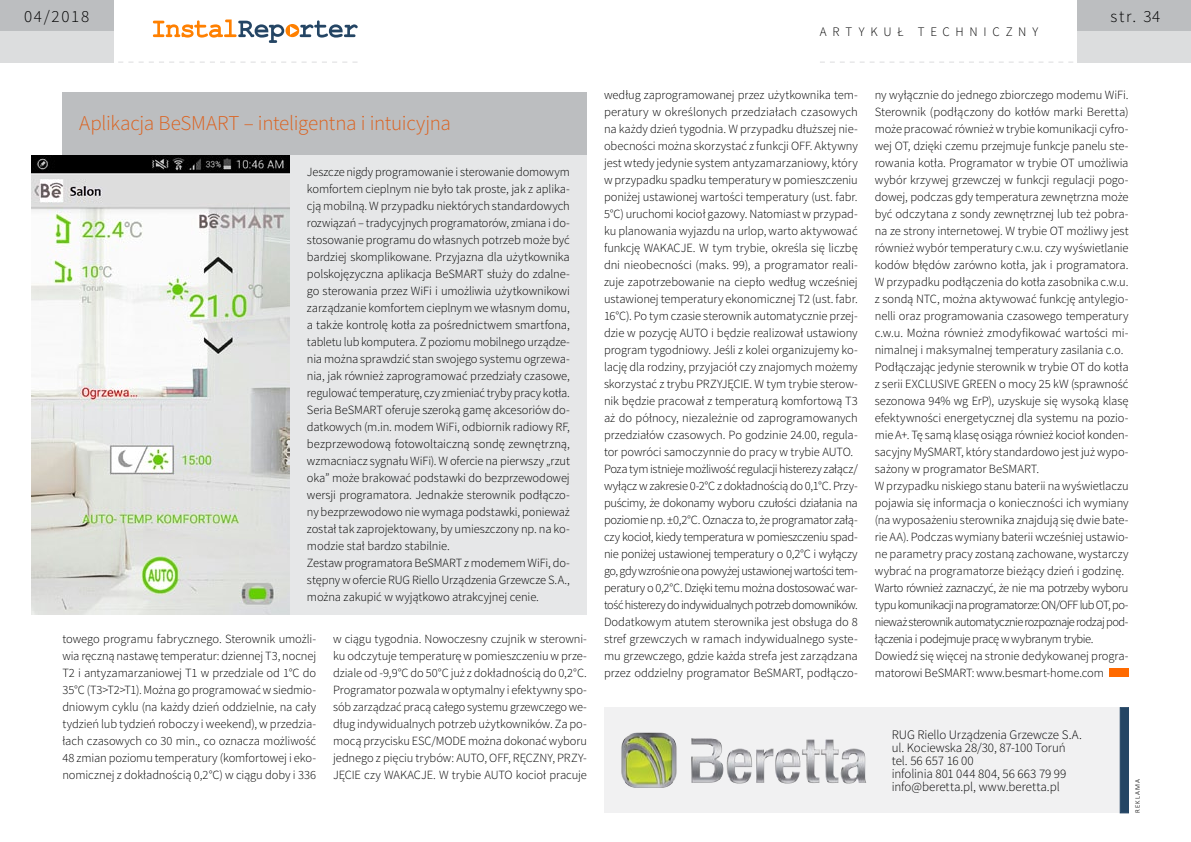
<style>
.page{position:relative;width:1191px;height:842px;background:#fff}
.page>*{position:absolute;margin:0;border:0;box-sizing:border-box;transform-origin:0 0}
.t1{font:300 21px "Source Sans Pro";letter-spacing:-.015em;color:#dc611e}
.t2{font:300 17px "Source Sans Pro";letter-spacing:.1em;color:#000}
.t3{font:300 13px/13px "Source Sans Pro";letter-spacing:-.005em;color:#000}
.t4{font:300 13px "Source Sans Pro";letter-spacing:.44em;color:#000}
.t5{font:300 12.5px/17px "Source Sans Pro";letter-spacing:-.01em;color:#000}
.t6{font:300 7px "Calibri";letter-spacing:.16em;color:#000}
</style>
<div class="page">
<div style="left:1077px;top:0;width:114px;height:31px;background:#bcbec0"></div>
<div style="left:1077px;top:31px;width:114px;height:31px;background:#dcddde"></div>
<svg style="left:153px;top:20px;width:204px;height:23px"></svg>
<div style="left:0;top:0;width:113px;height:31px;background:#bcbec0"></div>
<div style="left:0;top:31px;width:113px;height:31px;background:#dcddde"></div>
<svg style="left:108px;top:62px;width:249px;height:1px"></svg>
<svg style="left:820px;top:62px;width:263px;height:1px"></svg>
<div style="left:1108px;top:668px;width:20px;height:9px;background:#ff6a00"></div>
<div style="left:62px;top:93px;width:525px;height:62px;background:#bcbec0"></div>
<div style="left:62px;top:155px;width:525px;height:460px;background:#e6e7e8"></div>
<div style="left:604px;top:707px;width:524px;height:106px;background:#f1f1f2"></div>
<div style="left:1120px;top:707px;width:8px;height:106px;background:#244564;border:1px solid #244564"></div>
<img style="left:621px;top:733px;width:245px;height:55px">
<img style="left:31px;top:155px;width:259px;height:460px">
<h2 class="t2" style="left:24px;top:6px;width:67px">04/2018</h2>
<h2 class="t2" style="left:1110px;top:6px;width:51px">str. 34</h2>
<p class="t4" style="left:820px;top:24px;width:220px">artykuł techniczny</p>
<h1 class="t1" style="left:79px;top:111px;width:373px">Aplikacja BeSMART – inteligentna i intuicyjna</h1>
<p class="t5" style="left:307px;top:163px;width:264px">Jeszcze nigdy programowanie i sterowanie domowym komfortem cieplnym nie było tak proste, jak z aplika&shy;cją mobilną. W przypadku niektórych standardowych rozwiązań – tradycyjnych programatorów, zmiana i do&shy;stosowanie programu do własnych potrzeb może być bardziej skomplikowane. Przyjazna dla użytkownika polskojęzyczna aplikacja BeSMART służy do zdalne&shy;go sterowania przez WiFi i umożliwia użytkownikowi zarządzanie komfortem cieplnym we własnym domu, a także kontrolę kotła za pośrednictwem smartfona, tabletu lub komputera. Z poziomu mobilnego urządze&shy;nia można sprawdzić stan swojego systemu ogrzewa&shy;nia, jak również zaprogramować przedziały czasowe, regulować temperaturę, czy zmieniać tryby pracy kotła.<br>Seria BeSMART oferuje szeroką gamę akcesoriów do&shy;datkowych (m.in. modem WiFi, odbiornik radiowy RF, bezprzewodową fotowoltaiczną sondę zewnętrzną, wzmacniacz sygnału WiFi). W ofercie na pierwszy „rzut oka” może brakować podstawki do bezprzewodowej wersji programatora. Jednakże sterownik podłączo&shy;ny bezprzewodowo nie wymaga podstawki, ponieważ został tak zaprojektowany, by umieszczony np. na ko&shy;modzie stał bardzo stabilnie.<br>Zestaw programatora BeSMART z modemem WiFi, do&shy;stępny w ofercie RUG Riello Urządzenia Grzewcze S.A., można zakupić w wyjątkowo atrakcyjnej cenie.</p>
<p class="t5" style="left:62px;top:631px;width:255px;text-align:justify">towego programu fabrycznego. Sterownik umożli&shy;wia ręczną nastawę temperatur: dziennej T3, nocnej T2 i antyzamarzaniowej T1 w przedziale od 1°C do 35°C (T3&gt;T2&gt;T1). Można go programować w siedmio&shy;dniowym cyklu (na każdy dzień oddzielnie, na cały tydzień lub tydzień roboczy i weekend), w przedzia&shy;łach czasowych co 30 min., co oznacza możliwość 48 zmian poziomu temperatury (komfortowej i eko&shy;nomicznej z dokładnością 0,2°C) w ciągu doby i 336</p>
<p class="t5" style="left:333px;top:631px;width:255px;text-align:justify">w ciągu tygodnia. Nowoczesny czujnik w sterowni&shy;ku odczytuje temperaturę w pomieszczeniu w prze&shy;dziale od -9,9°C do 50°C już z dokładnością do 0,2°C.<br>Programator pozwala w optymalny i efektywny spo&shy;sób zarządzać pracą całego systemu grzewczego we&shy;dług indywidualnych potrzeb użytkowników. Za po&shy;mocą przycisku ESC/MODE można dokonać wyboru jednego z pięciu trybów: AUTO, OFF, RĘCZNY, PRZY-JĘCIE czy WAKACJE. W trybie AUTO kocioł pracuje</p>
<p class="t5" style="left:604px;top:87px;width:255px">według zaprogramowanej przez użytkownika tem&shy;peratury w określonych przedziałach czasowych na każdy dzień tygodnia. W przypadku dłuższej nie&shy;obecności można skorzystać z funkcji OFF. Aktywny jest wtedy jedynie system antyzamarzaniowy, który w przypadku spadku temperatury w pomieszczeniu poniżej ustawionej wartości temperatury (ust. fabr.<br>5°C) uruchomi kocioł gazowy. Natomiast w przypad&shy;ku planowania wyjazdu na urlop, warto aktywować funkcję WAKACJE. W tym trybie, określa się liczbę dni nieobecności (maks. 99), a programator reali&shy;zuje zapotrzebowanie na ciepło według wcześniej ustawionej temperatury ekonomicznej T2 (ust. fabr.<br>16°C). Po tym czasie sterownik automatycznie przej&shy;dzie w pozycję AUTO i będzie realizował ustawiony program tygodniowy. Jeśli z kolei organizujemy ko&shy;lację dla rodziny, przyjaciół czy znajomych możemy skorzystać z trybu PRZYJĘCIE. W tym trybie sterow&shy;nik będzie pracował z temperaturą komfortową T3 aż do północy, niezależnie od zaprogramowanych przedziałów czasowych. Po godzinie 24.00, regula&shy;tor powróci samoczynnie do pracy w trybie AUTO.<br>Poza tym istnieje możliwość regulacji histerezy załącz/ wyłącz w zakresie 0-2°C z dokładnością do 0,1°C. Przy&shy;puścimy, że dokonamy wyboru czułości działania na poziomie np. ±0,2°C. Oznacza to, że programator załą&shy;czy kocioł, kiedy temperatura w pomieszczeniu spad&shy;nie poniżej ustawionej temperatury o 0,2°C i wyłączy go, gdy wzrośnie ona powyżej ustawionej wartości tem&shy;peratury o 0,2°C. Dzięki temu można dostosować war&shy;tość histerezy do indywidualnych potrzeb domowników.<br>Dodatkowym atutem sterownika jest obsługa do 8 stref grzewczych w ramach indywidualnego syste&shy;mu grzewczego, gdzie każda strefa jest zarządzana przez oddzielny programator BeSMART, podłączo-</p>
<p class="t5" style="left:874px;top:87px;width:255px">ny wyłącznie do jednego zbiorczego modemu WiFi.<br>Sterownik (podłączony do kotłów marki Beretta) może pracować również w trybie komunikacji cyfro&shy;wej OT, dzięki czemu przejmuje funkcje panelu ste&shy;rowania kotła. Programator w trybie OT umożliwia wybór krzywej grzewczej w funkcji regulacji pogo&shy;dowej, podczas gdy temperatura zewnętrzna może być odczytana z sondy zewnętrznej lub też pobra&shy;na ze strony internetowej. W trybie OT możliwy jest również wybór temperatury c.w.u. czy wyświetlanie kodów błędów zarówno kotła, jak i programatora.<br>W przypadku podłączenia do kotła zasobnika c.w.u. z sondą NTC, można aktywować funkcję antylegio&shy;nelli oraz programowania czasowego temperatury c.w.u. Można również zmodyfikować wartości mi&shy;nimalnej i maksymalnej temperatury zasilania c.o.<br>Podłączając jedynie sterownik w trybie OT do kotła z serii EXCLUSIVE GREEN o mocy 25 kW (sprawność sezonowa 94% wg ErP), uzyskuje się wysoką klasę efektywności energetycznej dla systemu na pozio&shy;mie A+. Tę samą klasę osiąga również kocioł konden&shy;sacyjny MySMART, który standardowo jest już wypo&shy;sażony w programator BeSMART.<br>W przypadku niskiego stanu baterii na wyświetlaczu pojawia się informacja o konieczności ich wymiany (na wyposażeniu sterownika znajdują się dwie bate&shy;rie AA). Podczas wymiany baterii wcześniej ustawio&shy;ne parametry pracy zostaną zachowane, wystarczy wybrać na programatorze bieżący dzień i godzinę.<br>Warto również zaznaczyć, że nie ma potrzeby wyboru typu komunikacji na programatorze: ON/OFF lub OT, po&shy;nieważ sterownik automatycznie rozpoznaje rodzaj pod&shy;łączenia i podejmuje pracę w wybranym trybie.<br>Dowiedź się więcej na stronie dedykowanej progra&shy;matorowi BeSMART: www.besmart-home.com</p>
<p class="t3" style="left:891px;top:728px;width:192px">RUG Riello Urządzenia Grzewcze S.A. ul. Kociewska 28/30, 87-100 Toruń tel. 56 657 16 00<br>infolinia 801 044 804, 56 663 79 99 info@beretta.pl, www.beretta.pl</p>
<p class="t6" style="left:1133px;top:813px;width:36px;rotate:-90deg">reklama</p>
</div>
